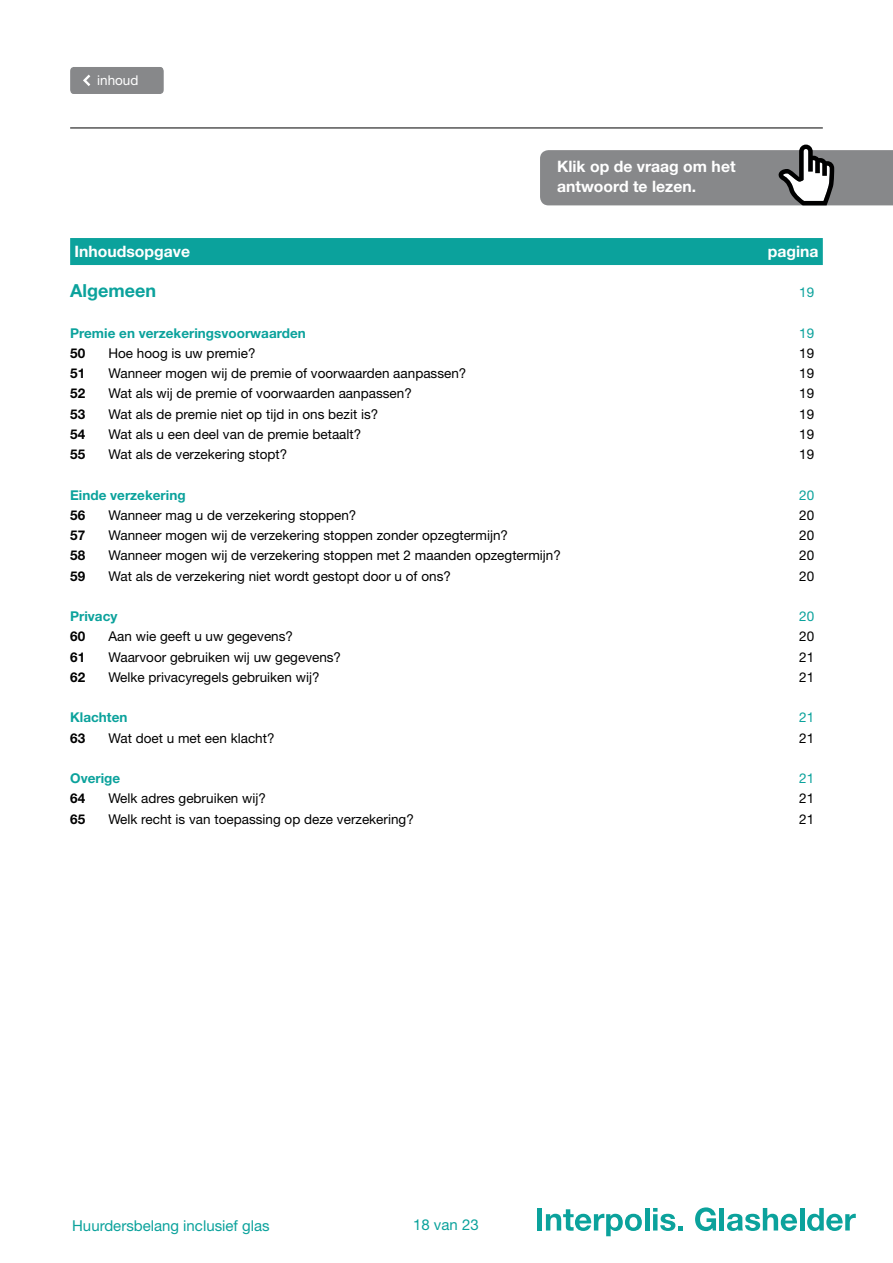
<style>
.page{position:relative;width:893px;height:1263px;background:#fff}
.page>*{position:absolute;margin:0;border:0;box-sizing:border-box;transform-origin:0 0}
.t1{font:700 18px "Helvetica Neue LT Std";color:#0ba29c}
.t2{font:700 15.75px/20.2px "Helvetica Neue LT Std";color:#fff}
.t3{font:15px "Helvetica Neue LT Std";color:#0ba29c}
.t4{font:13.5px "Helvetica Neue LT Std";color:#000}
.t5{font:700 13.5px "Helvetica Neue LT Std";color:#0ba29c}
.t6{font:700 13.5px "Helvetica Neue LT Std";color:#000}
.t7{font:13.5px "Helvetica Neue LT Std";color:#0ba29c}
.t8{font:13.5px "Helvetica Neue LT Std";color:#fff}
</style>
<div class="page">
<hr style="left:70px;top:128px;width:753px;height:1px;background:#000">
<div style="left:537px;top:1208px;width:5px;height:22px;background:#0ba29c"></div>
<svg style="left:546px;top:1209px;width:96px;height:27px"></svg>
<hr style="left:645px;top:1208px;width:4px;height:22px;background:#0ba29c">
<svg style="left:653px;top:1208px;width:30px;height:23px"></svg>
<svg style="left:695px;top:1207px;width:21px;height:24px"></svg>
<hr style="left:720px;top:1208px;width:4px;height:22px;background:#0ba29c">
<svg style="left:727px;top:1208px;width:70px;height:23px"></svg>
<hr style="left:800px;top:1208px;width:4px;height:22px;background:#0ba29c">
<svg style="left:807px;top:1208px;width:49px;height:23px"></svg>
<div style="left:70px;top:67px;width:94px;height:27px;background:#87888a"></div>
<svg style="left:540px;top:145px;width:353px;height:60px;background:#909193"></svg>
<div style="left:70px;top:238px;width:753px;height:27px;background:#0ba29c"></div>
<p class="t8" style="left:97px;top:72px;width:43px">inhoud</p>
<p class="t2" style="left:557px;top:156px;width:180px">Klik op de vraag om het antwoord te lezen.</p>
<p class="t2" style="left:74px;top:240px;width:117px">Inhoudsopgave</p>
<p class="t2" style="left:768px;top:240px;width:52px">pagina</p>
<h1 class="t1" style="left:70px;top:279px;width:88px">Algemeen</h1>
<p class="t7" style="left:799px;top:284px;width:17px">19</p>
<p class="t5" style="left:70px;top:324px;width:237px">Premie en verzekeringsvoorwaarden</p>
<p class="t7" style="left:799px;top:325px;width:17px">19</p>
<p class="t6" style="left:70px;top:345px;width:17px">50</p>
<p class="t4" style="left:108px;top:345px;width:149px">Hoe hoog is uw premie?</p>
<p class="t4" style="left:799px;top:345px;width:17px">19</p>
<p class="t6" style="left:70px;top:365px;width:17px">51</p>
<p class="t4" style="left:108px;top:365px;width:360px">Wanneer mogen wij de premie of voorwaarden aanpassen?</p>
<p class="t4" style="left:799px;top:365px;width:17px">19</p>
<p class="t6" style="left:70px;top:385px;width:17px">52</p>
<p class="t4" style="left:108px;top:385px;width:305px">Wat als wij de premie of voorwaarden aanpassen?</p>
<p class="t4" style="left:799px;top:385px;width:17px">19</p>
<p class="t6" style="left:70px;top:405px;width:17px">53</p>
<p class="t4" style="left:108px;top:406px;width:271px">Wat als de premie niet op tijd in ons bezit is?</p>
<p class="t4" style="left:799px;top:406px;width:17px">19</p>
<p class="t6" style="left:70px;top:426px;width:17px">54</p>
<p class="t4" style="left:108px;top:426px;width:254px">Wat als u een deel van de premie betaalt?</p>
<p class="t4" style="left:799px;top:426px;width:17px">19</p>
<p class="t6" style="left:70px;top:446px;width:17px">55</p>
<p class="t4" style="left:108px;top:446px;width:180px">Wat als de verzekering stopt?</p>
<p class="t4" style="left:799px;top:446px;width:17px">19</p>
<p class="t5" style="left:70px;top:486px;width:117px">Einde verzekering</p>
<p class="t7" style="left:799px;top:487px;width:17px">20</p>
<p class="t6" style="left:70px;top:507px;width:17px">56</p>
<p class="t4" style="left:108px;top:507px;width:250px">Wanneer mag u de verzekering stoppen?</p>
<p class="t4" style="left:799px;top:507px;width:17px">20</p>
<p class="t6" style="left:70px;top:527px;width:17px">57</p>
<p class="t4" style="left:108px;top:527px;width:401px">Wanneer mogen wij de verzekering stoppen zonder opzegtermijn?</p>
<p class="t4" style="left:799px;top:527px;width:17px">20</p>
<p class="t6" style="left:70px;top:547px;width:17px">58</p>
<p class="t4" style="left:108px;top:547px;width:454px">Wanneer mogen wij de verzekering stoppen met 2 maanden opzegtermijn?</p>
<p class="t4" style="left:799px;top:547px;width:17px">20</p>
<p class="t6" style="left:70px;top:567px;width:17px">59</p>
<p class="t4" style="left:108px;top:568px;width:344px">Wat als de verzekering niet wordt gestopt door u of ons?</p>
<p class="t4" style="left:799px;top:568px;width:17px">20</p>
<p class="t5" style="left:70px;top:608px;width:49px">Privacy</p>
<p class="t7" style="left:799px;top:608px;width:17px">20</p>
<p class="t6" style="left:70px;top:628px;width:17px">60</p>
<p class="t4" style="left:108px;top:628px;width:186px">Aan wie geeft u uw gegevens?</p>
<p class="t4" style="left:799px;top:628px;width:17px">20</p>
<p class="t6" style="left:70px;top:648px;width:17px">61</p>
<p class="t4" style="left:108px;top:649px;width:234px">Waarvoor gebruiken wij uw gegevens?</p>
<p class="t4" style="left:799px;top:649px;width:17px">21</p>
<p class="t6" style="left:70px;top:669px;width:17px">62</p>
<p class="t4" style="left:108px;top:669px;width:213px">Welke privacyregels gebruiken wij?</p>
<p class="t4" style="left:799px;top:669px;width:17px">21</p>
<p class="t5" style="left:70px;top:709px;width:59px">Klachten</p>
<p class="t7" style="left:799px;top:709px;width:17px">21</p>
<p class="t6" style="left:70px;top:729px;width:17px">63</p>
<p class="t4" style="left:108px;top:730px;width:168px">Wat doet u met een klacht?</p>
<p class="t4" style="left:799px;top:730px;width:17px">21</p>
<p class="t5" style="left:70px;top:770px;width:52px">Overige</p>
<p class="t7" style="left:799px;top:770px;width:17px">21</p>
<p class="t6" style="left:70px;top:790px;width:17px">64</p>
<p class="t4" style="left:108px;top:790px;width:159px">Welk adres gebruiken wij?</p>
<p class="t4" style="left:799px;top:790px;width:17px">21</p>
<p class="t6" style="left:70px;top:810px;width:17px">65</p>
<p class="t4" style="left:108px;top:811px;width:307px">Welk recht is van toepassing op deze verzekering?</p>
<p class="t4" style="left:799px;top:811px;width:17px">21</p>
<p class="t3" style="left:72px;top:1216px;width:199px">Huurdersbelang inclusief glas</p>
<p class="t3" style="left:413px;top:1216px;width:67px">18 van 23</p>
</div>
